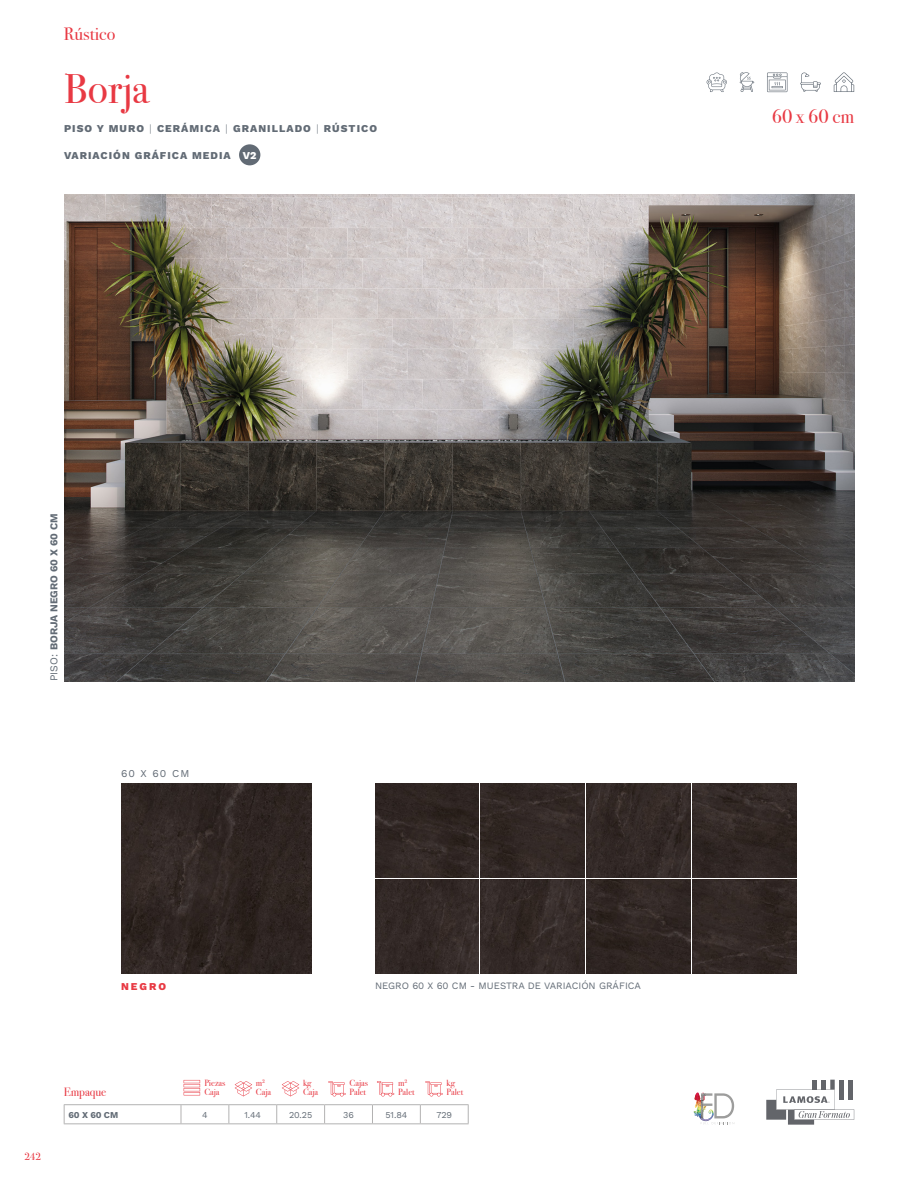
<style>
.page{position:relative;width:918px;height:1188px;background:#fff}
.page>*{position:absolute;margin:0;border:0;box-sizing:border-box;transform-origin:0 0}
.t1{font:42px "Bodoni Svty Two ITCTT";color:#e83943}
.t2{font:19.5px "Bodoni Svty Two ITCTT";color:#e83943}
.t3{font:18px "Bodoni Svty Two ITCTT";color:#e83943}
.t4{font:12px "Bodoni Svty Two ITCTT";color:#e83943}
.t5{font:800 10.5px "Work Sans";letter-spacing:.1em;color:#626b75}
.t6{font:700 10.5px "Work Sans";color:#626b75}
.t7{font:10.5px "Work Sans";color:#626b75}
.t8{font:800 10.5px "Work Sans";letter-spacing:.2em;color:#e83943}
.t9{font:10.5px "Bodoni Svty Two ITCTT";color:#e83943}
.t10{font:800 10.5px "Work Sans";color:#fff}
.t11{font:9.75px "Work Sans";color:#626b75}
.t12{font:9px "Bodoni Svty Two ITCTT";color:#e83943}
.t13{font:9px "Work Sans";letter-spacing:-.01em;color:#626b75}
.t14{font:700 9px "Work Sans";color:#626b75}
.s1{font-weight:300}
.s2{font-weight:400}
</style>
<div class="page">
<img style="left:64px;top:195px;width:790px;height:486px">
<svg style="left:282px;top:1081px;width:17px;height:15px"></svg>
<svg style="left:235px;top:1081px;width:17px;height:15px"></svg>
<svg style="left:328px;top:1081px;width:18px;height:15px"></svg>
<svg style="left:377px;top:1081px;width:17px;height:15px"></svg>
<svg style="left:425px;top:1081px;width:18px;height:15px"></svg>
<hr style="left:184px;top:1088px;width:16px;height:3px;background:#e83943">
<svg style="left:184px;top:1089px;width:16px;height:6px"></svg>
<hr style="left:184px;top:1084px;width:16px;height:3px;background:#e83943">
<hr style="left:184px;top:1080px;width:16px;height:3px;background:#e83943">
<svg style="left:64px;top:1105px;width:1px;height:18px"></svg>
<svg style="left:468px;top:1105px;width:1px;height:18px"></svg>
<svg style="left:181px;top:1105px;width:1px;height:18px"></svg>
<svg style="left:229px;top:1105px;width:1px;height:18px"></svg>
<svg style="left:276px;top:1105px;width:1px;height:18px"></svg>
<svg style="left:324px;top:1105px;width:1px;height:18px"></svg>
<svg style="left:372px;top:1105px;width:1px;height:18px"></svg>
<svg style="left:420px;top:1105px;width:1px;height:18px"></svg>
<hr style="left:64px;top:1104px;width:117px;height:1px;background:#b3b2b2">
<hr style="left:181px;top:1104px;width:48px;height:1px;background:#b3b2b2">
<hr style="left:229px;top:1104px;width:48px;height:1px;background:#b3b2b2">
<hr style="left:277px;top:1104px;width:48px;height:1px;background:#b3b2b2">
<hr style="left:325px;top:1104px;width:47px;height:1px;background:#b3b2b2">
<hr style="left:372px;top:1104px;width:48px;height:1px;background:#b3b2b2">
<hr style="left:420px;top:1104px;width:49px;height:1px;background:#b3b2b2">
<hr style="left:64px;top:1123px;width:117px;height:1px;background:#b3b2b2">
<hr style="left:181px;top:1123px;width:48px;height:1px;background:#b3b2b2">
<hr style="left:229px;top:1123px;width:48px;height:1px;background:#b3b2b2">
<hr style="left:277px;top:1123px;width:48px;height:1px;background:#b3b2b2">
<hr style="left:325px;top:1123px;width:47px;height:1px;background:#b3b2b2">
<hr style="left:372px;top:1123px;width:48px;height:1px;background:#b3b2b2">
<hr style="left:420px;top:1123px;width:49px;height:1px;background:#b3b2b2">
<div style="left:239px;top:144px;width:21px;height:21px;background:#626b75;border-radius:50%"></div>
<svg style="left:694px;top:1092px;width:40px;height:32px"></svg>
<hr style="left:813px;top:1080px;width:4px;height:10px;background:#63656a">
<div style="left:821px;top:1080px;width:5px;height:10px;background:#63656a"></div>
<div style="left:830px;top:1080px;width:5px;height:10px;background:#63656a"></div>
<div style="left:839px;top:1080px;width:5px;height:20px;background:#63656a"></div>
<hr style="left:848px;top:1080px;width:4px;height:20px;background:#63656a">
<svg style="left:766px;top:1090px;width:88px;height:35px"></svg>
<svg style="left:800px;top:73px;width:21px;height:19px"></svg>
<svg style="left:707px;top:72px;width:20px;height:20px"></svg>
<svg style="left:767px;top:73px;width:20px;height:19px"></svg>
<svg style="left:740px;top:72px;width:14px;height:20px"></svg>
<svg style="left:834px;top:72px;width:20px;height:20px"></svg>
<img style="left:121px;top:783px;width:190px;height:191px">
<img style="left:375px;top:783px;width:104px;height:94px">
<img style="left:481px;top:783px;width:104px;height:94px">
<img style="left:587px;top:783px;width:104px;height:94px">
<img style="left:693px;top:783px;width:103px;height:94px">
<img style="left:375px;top:880px;width:104px;height:94px">
<img style="left:481px;top:880px;width:104px;height:94px">
<img style="left:587px;top:880px;width:104px;height:94px">
<img style="left:693px;top:880px;width:103px;height:94px">
<h3 class="t3" style="left:64px;top:19px;width:53px">Rústico</h3>
<p class="t1" style="left:64px;top:54px;width:86px">Borja</p>
<p class="t5" style="left:64px;top:120px;width:315px">PISO Y MURO <span class="s1">|</span> CERÁMICA <span class="s1">|</span> GRANILLADO <span class="s1">|</span> RÚSTICO</p>
<p class="t5" style="left:64px;top:147px;width:168px">VARIACIÓN GRÁFICA MEDIA</p>
<p class="t10" style="left:243px;top:147px;width:15px">V2</p>
<p class="t2" style="left:772px;top:101px;width:84px">60 x 60 cm</p>
<p class="t6" style="left:46px;top:681px;width:169px;rotate:-90deg"><span class="s2">PISO:</span> BORJA NEGRO 60 X 60 CM</p>
<p class="t7" style="left:121px;top:766px;width:70px">60 X 60 CM</p>
<p class="t8" style="left:121px;top:978px;width:47px">NEGRO</p>
<p class="t11" style="left:375px;top:978px;width:268px">NEGRO 60 X 60 CM - MUESTRA DE VARIACIÓN GRÁFICA</p>
<p class="t9" style="left:24px;top:1148px;width:18px">242</p>
<p class="t4" style="left:64px;top:1082px;width:44px">Empaque</p>
<p class="t12" style="left:204px;top:1076px;width:23px">Piezas</p>
<p class="t12" style="left:204px;top:1085px;width:17px">Caja</p>
<p class="t12" style="left:256px;top:1075px;width:11px">m<sup>2</sup></p>
<p class="t12" style="left:256px;top:1084px;width:17px">Caja</p>
<p class="t12" style="left:303px;top:1076px;width:10px">kg</p>
<p class="t12" style="left:303px;top:1085px;width:17px">Caja</p>
<p class="t12" style="left:350px;top:1076px;width:20px">Cajas</p>
<p class="t12" style="left:350px;top:1085px;width:18px">Palet</p>
<p class="t12" style="left:398px;top:1076px;width:11px">m<sup>2</sup></p>
<p class="t12" style="left:398px;top:1085px;width:18px">Palet</p>
<p class="t12" style="left:447px;top:1076px;width:10px">kg</p>
<p class="t12" style="left:447px;top:1085px;width:18px">Palet</p>
<p class="t14" style="left:68px;top:1109px;width:51px">60 X 60 CM</p>
<p class="t13" style="left:202px;top:1109px;width:7px">4</p>
<p class="t13" style="left:245px;top:1109px;width:18px">1.44</p>
<p class="t13" style="left:289px;top:1109px;width:25px">20.25</p>
<p class="t13" style="left:343px;top:1109px;width:12px">36</p>
<p class="t13" style="left:386px;top:1109px;width:23px">51.84</p>
<p class="t13" style="left:436px;top:1109px;width:17px">729</p>
</div>
